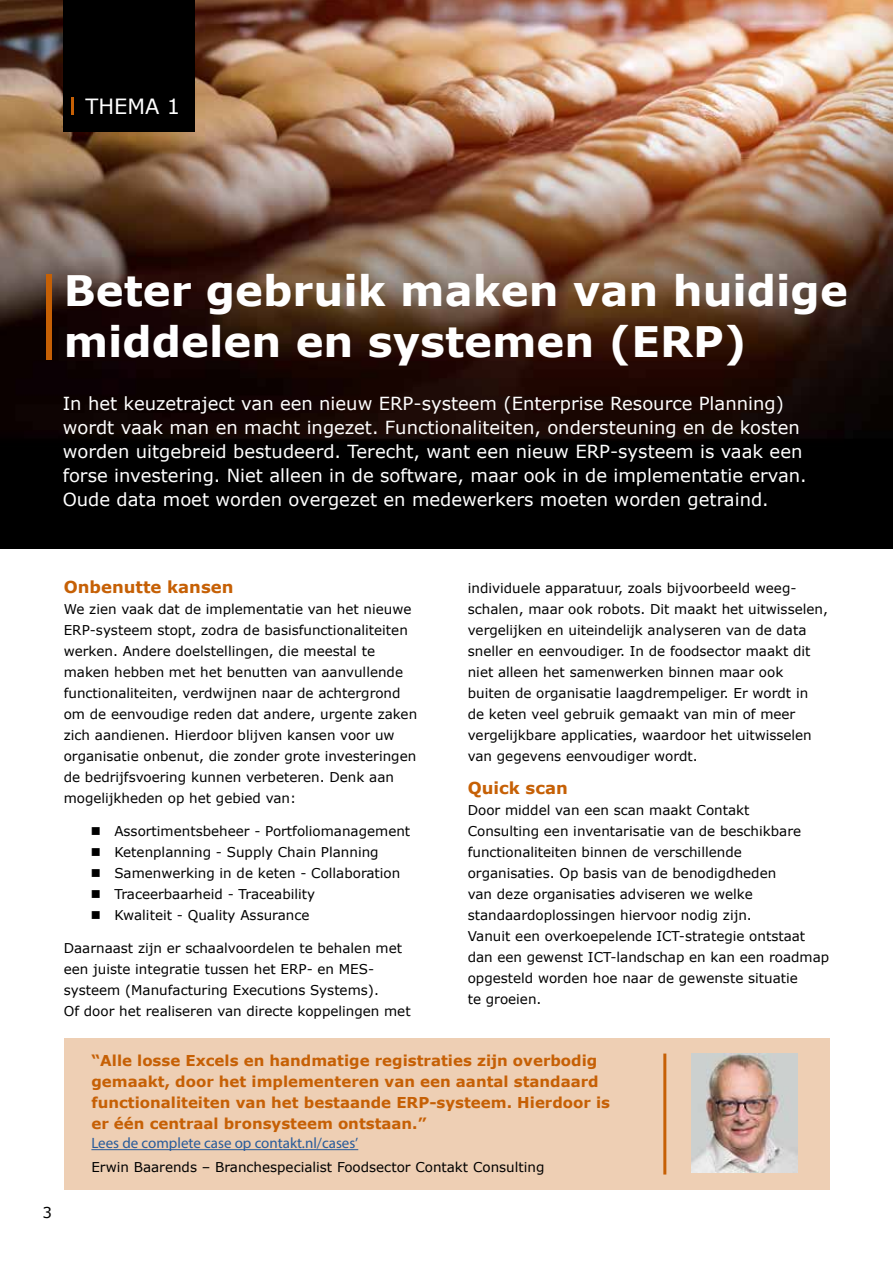
<style>
.page{position:relative;width:893px;height:1263px;background:#fff}
.page>*{position:absolute;margin:0;border:0;box-sizing:border-box;transform-origin:0 0}
.t1{font:700 42px/50.4px "Verdana";color:#fff}
.t2{font:21px "Verdana";color:#fff}
.t3{font:18px/24px "Verdana";color:#fff}
.t4{font:700 16.5px "Verdana";color:#c66005}
.t5{font:700 15px/21px "Verdana";color:#c66005}
.t6{font:15px "Myriad Pro";color:#275b9b}
.t7{font:15px "Verdana";color:#000}
.t8{font:13.5px/21px "Verdana";color:#000}
</style>
<div class="page">
<div style="left:64px;top:1039px;width:766px;height:151px;background:#eecfb4"></div>
<img style="left:0;top:0;width:893px;height:548px">
<div style="left:46px;top:274px;width:6px;height:85px;background:#c66005"></div>
<div style="left:63px;top:0;width:132px;height:131px;background:#000"></div>
<svg style="left:71px;top:97px;width:2px;height:18px"></svg>
<hr style="left:91px;top:1149px;width:267px;height:1px;background:#275b9b">
<hr style="left:663px;top:1053px;width:3px;height:121px;background:#c66005">
<img style="left:691px;top:1053px;width:106px;height:119px">
<h2 class="t2" style="left:85px;top:92px;width:96px">THEMA 1</h2>
<h1 class="t1" style="left:64px;top:266px;width:786px">Beter gebruik maken van huidige middelen en systemen (ERP)</h1>
<p class="t3" style="left:63px;top:391px;width:746px">In het keuzetraject van een nieuw ERP-systeem (Enterprise Resource Planning) wordt vaak man en macht ingezet. Functionaliteiten, ondersteuning en de kosten worden uitgebreid bestudeerd. Terecht, want een nieuw ERP-systeem is vaak een forse investering. Niet alleen in de software, maar ook in de implementatie ervan.<br>Oude data moet worden overgezet en medewerkers moeten worden getraind.</p>
<p class="t7" style="left:43px;top:1203px;width:11px">3</p>
<p class="t4" style="left:64px;top:576px;width:171px">Onbenutte kansen</p>
<p class="t8" style="left:64px;top:599px;width:355px">We zien vaak dat de implementatie van het nieuwe ERP-systeem stopt, zodra de basisfunctionaliteiten werken. Andere doelstellingen, die meestal te maken hebben met het benutten van aanvullende functionaliteiten, verdwijnen naar de achtergrond om de eenvoudige reden dat andere, urgente zaken zich aandienen. Hierdoor blijven kansen voor uw organisatie onbenut, die zonder grote investeringen de bedrijfsvoering kunnen verbeteren. Denk aan mogelijkheden op het gebied van:</p>
<p class="t8" style="left:91px;top:821px;width:321px">■ Assortimentsbeheer - Portfoliomanagement</p>
<p class="t8" style="left:91px;top:842px;width:289px">■ Ketenplanning - Supply Chain Planning</p>
<p class="t8" style="left:91px;top:863px;width:311px">■ Samenwerking in de keten - Collaboration</p>
<p class="t8" style="left:91px;top:884px;width:226px">■ Traceerbaarheid - Traceability</p>
<p class="t8" style="left:91px;top:905px;width:220px">■ Kwaliteit - Quality Assurance</p>
<p class="t8" style="left:64px;top:938px;width:348px">Daarnaast zijn er schaalvoordelen te behalen met een juiste integratie tussen het ERP- en MES&shy;systeem (Manufacturing Executions Systems).<br>Of door het realiseren van directe koppelingen met</p>
<p class="t5" style="left:91px;top:1050px;width:520px">“Alle losse Excels en handmatige registraties zijn overbodig gemaakt, door het implementeren van een aantal standaard functionaliteiten van het bestaande ERP-systeem. Hierdoor is er één centraal bronsysteem ontstaan.”</p>
<p class="t6" style="left:91px;top:1134px;width:268px">Lees de complete case op contakt.nl/cases’</p>
<p class="t8" style="left:91px;top:1157px;width:455px">Erwin Baarends – Branchespecialist Foodsector Contakt Consulting</p>
<p class="t8" style="left:468px;top:578px;width:362px">individuele apparatuur, zoals bijvoorbeeld weeg&shy;schalen, maar ook robots. Dit maakt het uitwisselen, vergelijken en uiteindelijk analyseren van de data sneller en eenvoudiger. In de foodsector maakt dit niet alleen het samenwerken binnen maar ook buiten de organisatie laagdrempeliger. Er wordt in de keten veel gebruik gemaakt van min of meer vergelijkbare applicaties, waardoor het uitwisselen van gegevens eenvoudiger wordt.</p>
<p class="t4" style="left:468px;top:777px;width:102px">Quick scan</p>
<p class="t8" style="left:468px;top:800px;width:363px">Door middel van een scan maakt Contakt<br>Consulting een inventarisatie van de beschikbare functionaliteiten binnen de verschillende organisaties. Op basis van de benodigdheden<br>van deze organisaties adviseren we welke standaardoplossingen hiervoor nodig zijn.<br>Vanuit een overkoepelende ICT-strategie ontstaat dan een gewenst ICT-landschap en kan een roadmap opgesteld worden hoe naar de gewenste situatie<br>te groeien.</p>
</div>
